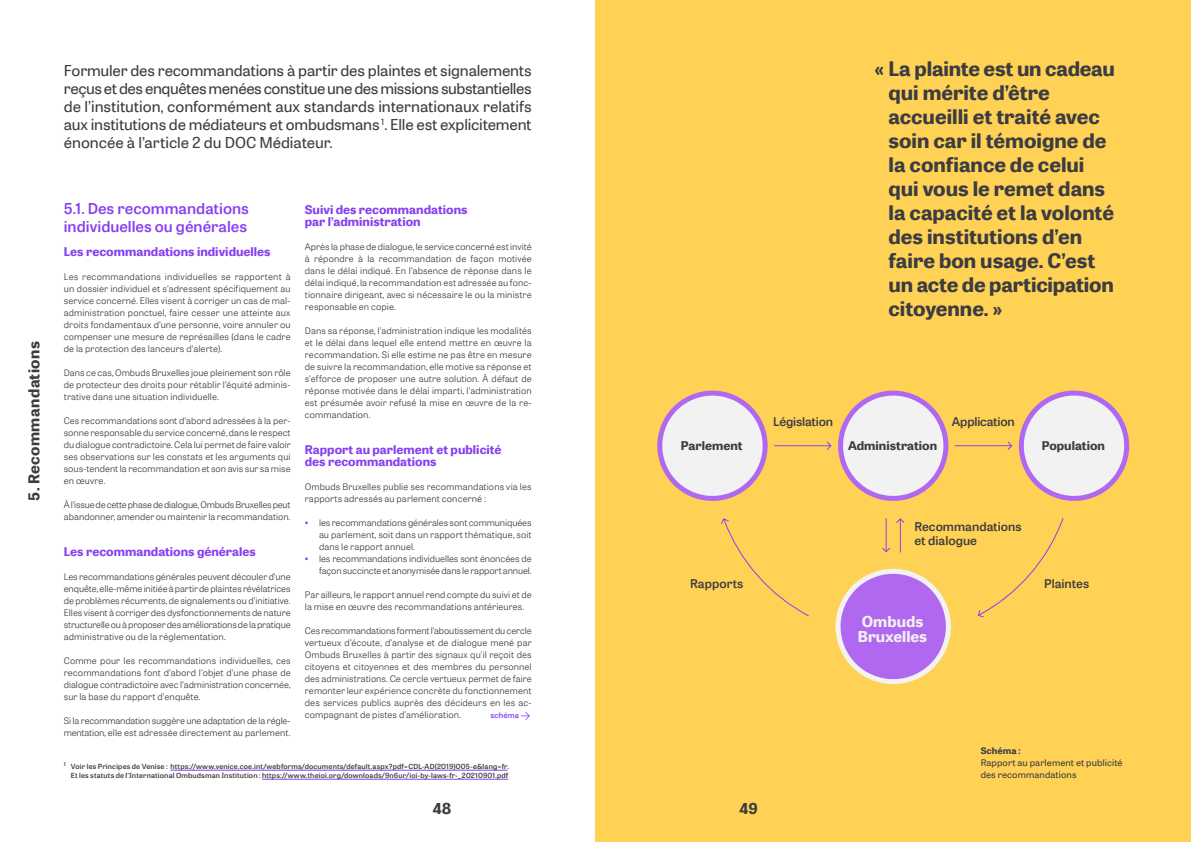
<style>
.page{position:relative;width:1191px;height:842px;background:#fff}
.page>*{position:absolute;margin:0;border:0;box-sizing:border-box;transform-origin:0 0}
.t1{font:700 20px/24px "Tablet Gothic Wide";color:#3c3c41}
.t2{font:15px/18px "Tablet Gothic Wide";letter-spacing:-.005em;color:#3c3c41;text-align:justify}
.t3{font:15px/18px "Tablet Gothic Wide Sb";color:#8840f0}
.t4{font:700 15px "Tablet Gothic Wide";letter-spacing:.025em;color:#3c3c41}
.t5{font:700 15px/15px "Tablet Gothic Wide";letter-spacing:.005em;color:#f2f2f2}
.t6{font:700 12px/12px "Tablet Gothic Wide";color:#8840f0}
.t7{font:12px/14px "Tablet Gothic Wide Sb";color:#3c3c41}
.t8{font:700 12px "Tablet Gothic Wide";color:#3c3c41}
.t9{font:9px/12px "Tablet Gothic Wide Lt";letter-spacing:.005em;color:#3c3c41;text-align:justify}
.t10{font:9px/12px "Tablet Gothic Wide Lt";letter-spacing:-.015em;color:#3c3c41}
.t11{font:9px/12px "Tablet Gothic Wide";letter-spacing:.01em;color:#3c3c41}
.t12{font:700 9px "Tablet Gothic Wide";letter-spacing:.015em;color:#3c3c41}
.t13{font:7.5px "Tablet Gothic Wide Sb";letter-spacing:.01em;color:#8840f0}
.t14{font:7px/9px "Tablet Gothic Wide Sb";letter-spacing:.02em;color:#3c3c41;text-align:right}
.s1{font-family:"Steradian";font-weight:900;color:#8840f0}
.s2{font-family:"TWK Lausanne 200";font-size:12px}
</style>
<div class="page">
<div style="left:595px;top:0;width:596px;height:842px;background:#ffd255"></div>
<svg style="left:835px;top:568px;width:116px;height:117px"></svg>
<svg style="left:657px;top:390px;width:473px;height:111px"></svg>
<svg style="left:882px;top:518px;width:8px;height:34px"></svg>
<svg style="left:896px;top:518px;width:8px;height:34px"></svg>
<svg style="left:721px;top:518px;width:88px;height:98px"></svg>
<svg style="left:977px;top:518px;width:86px;height:99px"></svg>
<hr style="left:170px;top:770px;width:337px;height:1px;background:#8840f0">
<hr style="left:262px;top:779px;width:246px;height:1px;background:#8840f0">
<h2 class="t4" style="left:23px;top:501px;width:161px;rotate:-90deg">5. Recommandations</h2>
<p class="t2" style="left:64px;top:61px;width:469px">Formuler des recommandations à partir des plaintes et signalements reçus et des enquêtes menées constitue une des missions substantielles de l’institution, conformément aux standards internationaux relatifs aux institutions de médiateurs et ombudsmans <sup>1</sup>. Elle est explicitement énoncée à l’article 2 du DOC Médiateur.</p>
<h2 class="t3" style="left:64px;top:199px;width:187px">5.1. Des recommandations individuelles ou générales</h2>
<h3 class="t6" style="left:64px;top:245px;width:208px">Les recommandations individuelles</h3>
<p class="t9" style="left:64px;top:271px;width:228px">Les recommandations individuelles se rapportent à un dossier individuel et s’adressent spécifiquement au service concerné. Elles visent à corriger un cas de mal&shy;administration ponctuel, faire cesser une atteinte aux droits fondamentaux d’une personne, voire annuler ou compenser une mesure de représailles (dans le cadre de la protection des lanceurs d’alerte).</p>
<p class="t9" style="left:64px;top:367px;width:228px">Dans ce cas, Ombuds Bruxelles joue pleinement son rôle de protecteur des droits pour rétablir l’équité adminis&shy;trative dans une situation individuelle.</p>
<p class="t9" style="left:64px;top:415px;width:228px">Ces recommandations sont d’abord adressées à la per&shy;sonne responsable du service concerné, dans le respect du dialogue contradictoire. Cela lui permet de faire valoir ses observations sur les constats et les arguments qui sous-tendent la recommandation et son avis sur sa mise en œuvre.</p>
<p class="t9" style="left:64px;top:499px;width:228px">À l’issue de cette phase de dialogue, Ombuds Bruxelles peut abandonner, amender ou maintenir la recommandation.</p>
<h3 class="t6" style="left:64px;top:545px;width:194px">Les recommandations générales</h3>
<p class="t9" style="left:64px;top:571px;width:228px">Les recommandations générales peuvent découler d’une enquête, elle-même initiée à partir de plaintes révélatrices de problèmes récurrents, de signalements ou d’initiative.<br>Elles visent à corriger des dysfonctionnements de nature structurelle ou à proposer des améliorations de la pratique administrative ou de la réglementation.</p>
<p class="t9" style="left:64px;top:655px;width:228px">Comme pour les recommandations individuelles, ces recommandations font d’abord l’objet d’une phase de dialogue contradictoire avec l’administration concernée, sur la base du rapport d’enquête.</p>
<p class="t10" style="left:64px;top:715px;width:228px">Si la recommandation suggère une adaptation de la régle&shy;mentation, elle est adressée directement au parlement.</p>
<h3 class="t6" style="left:305px;top:203px;width:164px">Suivi des recommandations par l’administration</h3>
<p class="t9" style="left:305px;top:241px;width:228px">Après la phase de dialogue, le service concerné est invité à répondre à la recommandation de façon motivée dans le délai indiqué. En l’absence de réponse dans le délai indiqué, la recommandation est adressée au fonc&shy;tionnaire dirigeant, avec si nécessaire le ou la ministre responsable en copie.</p>
<p class="t9" style="left:305px;top:325px;width:228px">Dans sa réponse, l’administration indique les modalités et le délai dans lequel elle entend mettre en œuvre la recommandation. Si elle estime ne pas être en mesure de suivre la recommandation, elle motive sa réponse et s’efforce de proposer une autre solution. À défaut de réponse motivée dans le délai imparti, l’administration est présumée avoir refusé la mise en œuvre de la re&shy;commandation.</p>
<h3 class="t6" style="left:305px;top:443px;width:198px">Rapport au parlement et publicité des recommandations</h3>
<p class="t9" style="left:305px;top:481px;width:228px">Ombuds Bruxelles publie ses recommandations via les rapports adressés au parlement concerné :</p>
<p class="t9" style="left:319px;top:517px;width:214px;text-indent:-14px"><span class="s1">•</span> les recommandations générales sont communiquées au parlement, soit dans un rapport thématique, soit dans le rapport annuel.</p>
<p class="t9" style="left:305px;top:553px;width:228px;text-align:right"><span class="s1">•</span> les recommandations individuelles sont énoncées de façon succincte et anonymisée dans le rapport annuel.</p>
<p class="t9" style="left:305px;top:589px;width:228px">Par ailleurs, le rapport annuel rend compte du suivi et de la mise en œuvre des recommandations antérieures.</p>
<p class="t9" style="left:305px;top:625px;width:228px">Ces recommandations forment l’aboutissement du cercle vertueux d’écoute, d’analyse et de dialogue mené par Ombuds Bruxelles à partir des signaux qu’il reçoit des citoyens et citoyennes et des membres du personnel des administrations. Ce cercle vertueux permet de faire remonter leur expérience concrète du fonctionnement des services publics auprès des décideurs en les ac&shy;compagnant de pistes d’amélioration.</p>
<p class="t13" style="left:490px;top:710px;width:42px">schéma <span class="s2">→</span></p>
<p class="t14" style="left:64px;top:762px;width:446px"><sup>1</sup> Voir les Principes de Venise : https://www.venice.coe.int/webforms/documents/default.aspx?pdf=CDL-AD(2019)005-e&amp;lang=fr.<br>Et les statuts de l’International Ombudsman Institution : https://www.theioi.org/downloads/9n6ur/ioi-by-laws-fr-_20210901.pdf</p>
<h2 class="t4" style="left:433px;top:797px;width:20px">48</h2>
<h3 class="t7" style="left:773px;top:414px;width:61px">Législation</h3>
<p class="t1" style="left:888px;top:56px;width:228px;text-indent:-14px">« La plainte est un cadeau qui mérite d’être accueilli et traité avec soin car il témoigne de la confiance de celui qui vous le remet dans la capacité et la volonté des institutions d’en faire bon usage. C’est un acte de participation citoyenne. »</p>
<h3 class="t7" style="left:952px;top:414px;width:65px">Application</h3>
<h3 class="t8" style="left:681px;top:436px;width:63px">Parlement</h3>
<h3 class="t8" style="left:848px;top:436px;width:91px">Administration</h3>
<h3 class="t8" style="left:1041px;top:436px;width:65px">Population</h3>
<h3 class="t7" style="left:914px;top:519px;width:109px">Recommandations et dialogue</h3>
<h3 class="t7" style="left:690px;top:576px;width:55px">Rapports</h3>
<h3 class="t7" style="left:1044px;top:576px;width:47px">Plaintes</h3>
<h2 class="t4" style="left:739px;top:797px;width:20px">49</h2>
<h2 class="t5" style="left:858px;top:613px;width:71px">Ombuds<br>Bruxelles</h2>
<p class="t12" style="left:980px;top:744px;width:42px">Schéma :</p>
<p class="t11" style="left:980px;top:757px;width:143px">Rapport au parlement et publicité des recommandations</p>
</div>
